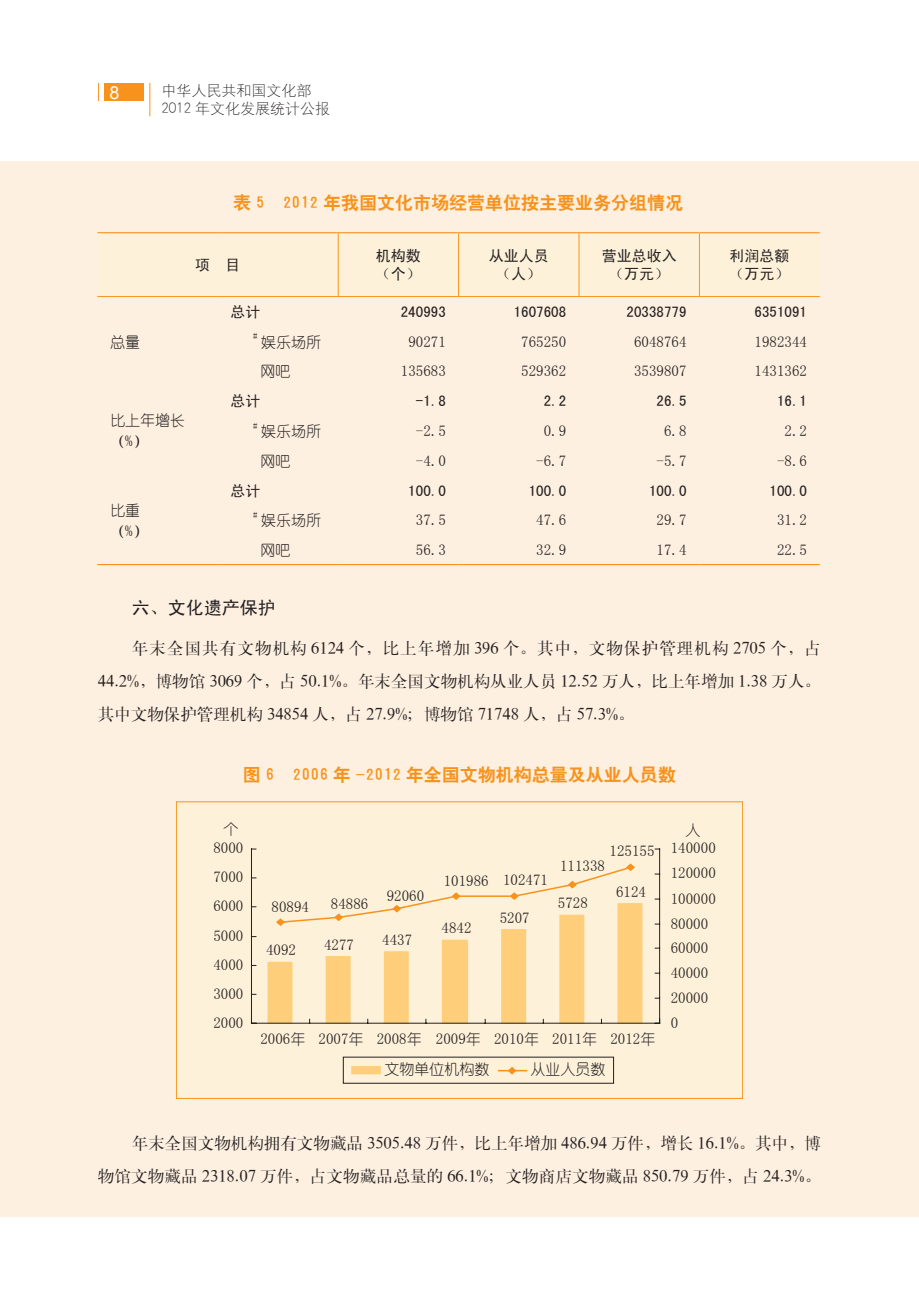
<style>
.page{position:relative;width:919px;height:1289px;background:#fff}
.page>*{position:absolute;margin:0;border:0;box-sizing:border-box;transform-origin:0 0}
.t1{font:18px "H Yb 2 gj";color:#f7931d}
.t2{font:18px "Sim Hei";color:#231f20}
.t3{font:18px "Arial";color:#fff}
.t4{font:16.5px/33px "H Ya 1 gj";color:#231f20;text-align:justify}
.t5{font:15px/21px "You Yuan";color:#231f20}
.t6{font:15px/18px "Sim Hei";color:#231f20}
.t7{font:15px/18px "H Yg 1 gj";color:#231f20}
.t8{font:8.7px "You Yuan";color:#231f20}
</style>
<div class="page">
<div style="left:0;top:162px;width:906px;height:1054px;background:#fef0e0"></div>
<div style="left:104px;top:83px;width:40px;height:18px;background:#f7931d"></div>
<svg style="left:98px;top:83px;width:1px;height:18px"></svg>
<hr style="left:150px;top:83px;width:1px;height:33px;background:#f7931d">
<div style="left:906px;top:162px;width:12px;height:1054px;background:#fef0e0"></div>
<div style="left:176px;top:801px;width:566px;height:297px;background:#fef1d9"></div>
<div style="left:267px;top:961px;width:25px;height:62px;background:#fece7a;border:2px solid #fece7a"></div>
<div style="left:325px;top:956px;width:25px;height:67px;background:#fece7a;border:2px solid #fece7a"></div>
<div style="left:384px;top:951px;width:25px;height:72px;background:#fece7a;border:2px solid #fece7a"></div>
<div style="left:442px;top:939px;width:26px;height:84px;background:#fece7a"></div>
<div style="left:501px;top:929px;width:25px;height:94px;background:#fece7a;border:2px solid #fece7a"></div>
<div style="left:559px;top:914px;width:25px;height:109px;background:#fece7a;border:2px solid #fece7a"></div>
<div style="left:617px;top:903px;width:25px;height:120px;background:#fece7a;border:2px solid #fece7a"></div>
<hr style="left:251px;top:849px;width:1px;height:174px;background:#231f20">
<hr style="left:251px;top:1022px;width:408px;height:1px;background:#231f20">
<hr style="left:659px;top:849px;width:1px;height:174px;background:#231f20">
<hr style="left:456px;top:895px;width:58px;height:1px;background:#f7931d">
<svg style="left:276px;top:892px;width:185px;height:34px"></svg>
<svg style="left:508px;top:863px;width:127px;height:37px"></svg>
<div style="left:351px;top:1066px;width:30px;height:8px;background:#fece7a"></div>
<hr style="left:498px;top:1069px;width:29px;height:2px;background:#f7931d">
<svg style="left:506px;top:1067px;width:11px;height:8px"></svg>
<svg style="left:97px;top:233px;width:722px;height:63px"></svg>
<hr style="left:97px;top:232px;width:121px;height:1px;background:#f7931d">
<hr style="left:218px;top:232px;width:120px;height:1px;background:#f7931d">
<hr style="left:338px;top:232px;width:120px;height:1px;background:#f7931d">
<hr style="left:458px;top:232px;width:121px;height:1px;background:#f7931d">
<hr style="left:579px;top:232px;width:120px;height:1px;background:#f7931d">
<hr style="left:699px;top:232px;width:120px;height:1px;background:#f7931d">
<hr style="left:97px;top:564px;width:121px;height:1px;background:#f7931d">
<hr style="left:218px;top:564px;width:120px;height:1px;background:#f7931d">
<hr style="left:338px;top:564px;width:120px;height:1px;background:#f7931d">
<hr style="left:458px;top:564px;width:121px;height:1px;background:#f7931d">
<hr style="left:579px;top:564px;width:120px;height:1px;background:#f7931d">
<hr style="left:699px;top:564px;width:120px;height:1px;background:#f7931d">
<hr style="left:338px;top:233px;width:1px;height:63px;background:#f7931d">
<hr style="left:458px;top:233px;width:1px;height:63px;background:#f7931d">
<hr style="left:578px;top:233px;width:1px;height:63px;background:#f7931d">
<hr style="left:699px;top:233px;width:1px;height:63px;background:#f7931d">
<hr style="left:97px;top:296px;width:121px;height:1px;background:#f7931d">
<hr style="left:218px;top:296px;width:120px;height:1px;background:#f7931d">
<hr style="left:338px;top:296px;width:120px;height:1px;background:#f7931d">
<hr style="left:458px;top:296px;width:121px;height:1px;background:#f7931d">
<hr style="left:579px;top:296px;width:120px;height:1px;background:#f7931d">
<hr style="left:699px;top:296px;width:120px;height:1px;background:#f7931d">
<p class="t3" style="left:109px;top:81px;width:12px">8</p>
<p class="t7" style="left:161px;top:81px;width:170px">中华人民共和国文化部<br>2012 年文化发展统计公报</p>
<p class="t1" style="left:233px;top:194px;width:451px">表 5 2012 年我国文化市场经营单位按主要业务分组情况</p>
<p class="t5" style="left:110px;top:331px;width:31px">总量</p>
<p class="t5" style="left:110px;top:409px;width:76px">比上年增长（%）</p>
<p class="t5" style="left:110px;top:499px;width:39px">比重（%）</p>
<p class="t6" style="left:195px;top:256px;width:46px">项 目</p>
<p class="t6" style="left:376px;top:247px;width:46px">机构数（个）</p>
<p class="t6" style="left:489px;top:247px;width:61px;text-align:center">从业人员（人）</p>
<p class="t6" style="left:601px;top:247px;width:76px;text-align:center">营业总收入（万元）</p>
<p class="t6" style="left:729px;top:247px;width:61px">利润总额（万元）</p>
<p class="t6" style="left:230px;top:302px;width:31px">总计</p>
<p class="t6" style="left:401px;top:302px;width:46px">240993</p>
<p class="t6" style="left:513px;top:302px;width:54px">1607608</p>
<p class="t6" style="left:626px;top:302px;width:61px">20338779</p>
<p class="t6" style="left:754px;top:302px;width:54px">6351091</p>
<p class="t8" style="left:253px;top:332px;width:6px">#</p>
<p class="t5" style="left:261px;top:331px;width:61px">娱乐场所</p>
<p class="t5" style="left:408px;top:331px;width:39px">90271</p>
<p class="t5" style="left:521px;top:331px;width:46px">765250</p>
<p class="t5" style="left:634px;top:331px;width:54px">6048764</p>
<p class="t5" style="left:754px;top:331px;width:54px">1982344</p>
<p class="t5" style="left:260px;top:360px;width:31px">网吧</p>
<p class="t5" style="left:401px;top:360px;width:46px">135683</p>
<p class="t5" style="left:521px;top:360px;width:46px">529362</p>
<p class="t5" style="left:634px;top:360px;width:54px">3539807</p>
<p class="t5" style="left:754px;top:360px;width:54px">1431362</p>
<p class="t6" style="left:230px;top:392px;width:31px">总计</p>
<p class="t6" style="left:416px;top:392px;width:31px">-1.8</p>
<p class="t6" style="left:543px;top:392px;width:24px">2.2</p>
<p class="t6" style="left:656px;top:392px;width:31px">26.5</p>
<p class="t6" style="left:777px;top:392px;width:31px">16.1</p>
<p class="t8" style="left:253px;top:421px;width:6px">#</p>
<p class="t5" style="left:261px;top:420px;width:61px">娱乐场所</p>
<p class="t5" style="left:416px;top:420px;width:31px">-2.5</p>
<p class="t5" style="left:543px;top:420px;width:24px">0.9</p>
<p class="t5" style="left:664px;top:420px;width:24px">6.8</p>
<p class="t5" style="left:784px;top:420px;width:24px">2.2</p>
<p class="t5" style="left:260px;top:450px;width:31px">网吧</p>
<p class="t5" style="left:416px;top:450px;width:31px">-4.0</p>
<p class="t5" style="left:536px;top:450px;width:31px">-6.7</p>
<p class="t5" style="left:656px;top:450px;width:31px">-5.7</p>
<p class="t5" style="left:777px;top:450px;width:31px">-8.6</p>
<p class="t6" style="left:230px;top:481px;width:31px">总计</p>
<p class="t6" style="left:408px;top:481px;width:39px">100.0</p>
<p class="t6" style="left:528px;top:481px;width:39px">100.0</p>
<p class="t6" style="left:649px;top:481px;width:39px">100.0</p>
<p class="t6" style="left:769px;top:481px;width:39px">100.0</p>
<p class="t8" style="left:253px;top:510px;width:6px">#</p>
<p class="t5" style="left:261px;top:509px;width:61px">娱乐场所</p>
<p class="t5" style="left:416px;top:509px;width:31px">37.5</p>
<p class="t5" style="left:536px;top:509px;width:31px">47.6</p>
<p class="t5" style="left:656px;top:509px;width:31px">29.7</p>
<p class="t5" style="left:777px;top:509px;width:31px">31.2</p>
<p class="t5" style="left:260px;top:539px;width:31px">网吧</p>
<p class="t5" style="left:416px;top:539px;width:31px">56.3</p>
<p class="t5" style="left:536px;top:539px;width:31px">32.9</p>
<p class="t5" style="left:656px;top:539px;width:31px">17.4</p>
<p class="t5" style="left:777px;top:539px;width:31px">22.5</p>
<p class="t2" style="left:132px;top:598px;width:145px">六、文化遗产保护</p>
<p class="t4" style="left:98px;top:631px;width:724px;text-indent:34px">年末全国共有文物机构 6124 个，比上年增加 396 个。其中，文物保护管理机构 2705 个，占44.2%，博物馆 3069 个，占 50.1%。年末全国文物机构从业人员 12.52 万人，比上年增加 1.38 万人。其中文物保护管理机构 34854 人，占 27.9%；博物馆 71748 人，占 57.3%。</p>
<p class="t1" style="left:243px;top:766px;width:434px">图 6 2006 年 -2012 年全国文物机构总量及从业人员数</p>
<p class="t5" style="left:223px;top:818px;width:16px">个</p>
<p class="t5" style="left:685px;top:819px;width:16px">人</p>
<p class="t5" style="left:213px;top:837px;width:31px">8000</p>
<p class="t5" style="left:609px;top:840px;width:46px">125155</p>
<p class="t5" style="left:670px;top:837px;width:46px">140000</p>
<p class="t5" style="left:213px;top:866px;width:31px">7000</p>
<p class="t5" style="left:213px;top:895px;width:31px">6000</p>
<p class="t5" style="left:213px;top:925px;width:31px">5000</p>
<p class="t5" style="left:271px;top:896px;width:39px">80894</p>
<p class="t5" style="left:331px;top:893px;width:39px">84886</p>
<p class="t5" style="left:387px;top:884px;width:39px">92060</p>
<p class="t5" style="left:266px;top:939px;width:31px">4092</p>
<p class="t5" style="left:324px;top:933px;width:31px">4277</p>
<p class="t5" style="left:382px;top:928px;width:31px">4437</p>
<p class="t5" style="left:444px;top:869px;width:106px">101986 102471</p>
<p class="t5" style="left:441px;top:917px;width:31px">4842</p>
<p class="t5" style="left:499px;top:906px;width:31px">5207</p>
<p class="t5" style="left:560px;top:855px;width:46px">111338</p>
<p class="t5" style="left:558px;top:892px;width:31px">5728</p>
<p class="t5" style="left:616px;top:880px;width:31px">6124</p>
<p class="t5" style="left:670px;top:862px;width:46px">120000</p>
<p class="t5" style="left:670px;top:887px;width:46px">100000</p>
<p class="t5" style="left:670px;top:912px;width:39px">80000</p>
<p class="t5" style="left:670px;top:936px;width:39px">60000</p>
<p class="t5" style="left:213px;top:954px;width:31px">4000</p>
<p class="t5" style="left:670px;top:961px;width:39px">40000</p>
<p class="t5" style="left:213px;top:982px;width:31px">3000</p>
<p class="t5" style="left:670px;top:986px;width:39px">20000</p>
<p class="t5" style="left:213px;top:1011px;width:31px">2000</p>
<p class="t5" style="left:670px;top:1011px;width:9px">0</p>
<p class="t5" style="left:260px;top:1028px;width:396px">2006年 2007年 2008年 2009年 2010年 2011年 2012年</p>
<p class="t5" style="left:384px;top:1058px;width:106px">文物单位机构数</p>
<p class="t5" style="left:530px;top:1058px;width:76px">从业人员数</p>
<p class="t4" style="left:98px;top:1126px;width:724px;text-align:right">年末全国文物机构拥有文物藏品 3505.48 万件，比上年增加 486.94 万件，增长 16.1%。其中，博<br>物馆文物藏品 2318.07 万件，占文物藏品总量的 66.1%；文物商店文物藏品 850.79 万件，占 24.3%。</p>
</div>
